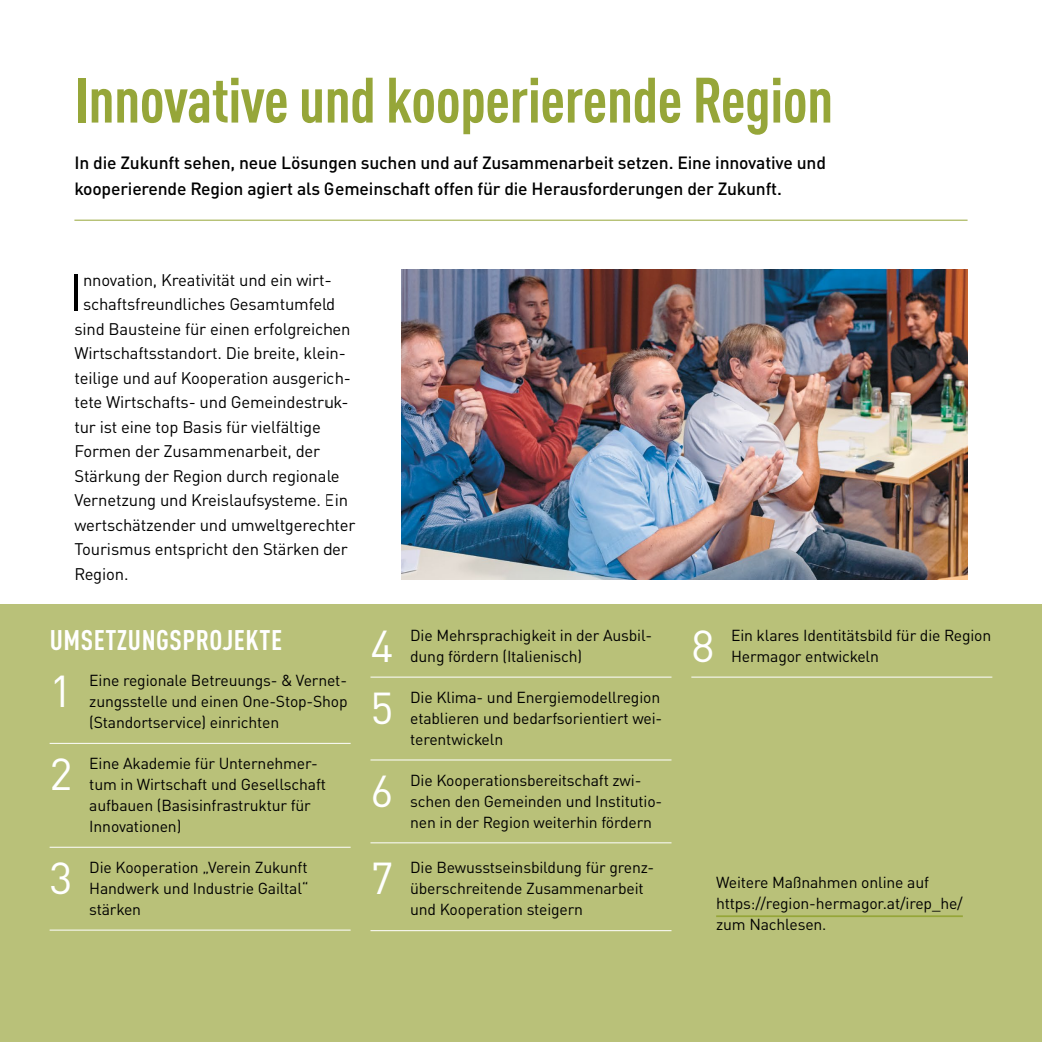
<style>
.page{position:relative;width:1042px;height:1042px;background:#fff}
.page>*{position:absolute;margin:0;border:0;box-sizing:border-box;transform-origin:0 0}
.ÜS-1{font:700 condensed 63px "DINOT";letter-spacing:-.01em;color:#96a639}
.P-init{font:51.1px "DINOT";color:#000}
.t1{font:44.1px "DINOT";color:#fff}
.ÜS-3{font:700 condensed 28px "DINOT";letter-spacing:.02em;color:#fff}
.VSP{font:500 17.5px/26.2px "DINOT";letter-spacing:-.01em;color:#000}
.P-init-2{font:16.62px "DINOT";letter-spacing:-.01em;color:#000}
.P-Box{font:15.75px/21px "DINOT";letter-spacing:-.01em;color:#000}
</style>
<div class="page">
<div style="left:0;top:604px;width:1042px;height:438px;background:#b9c179"></div>
<hr style="left:74px;top:220px;width:893px;height:1px;background:#96a639">
<hr style="left:50px;top:743px;width:301px;height:1px;background:#fff">
<hr style="left:50px;top:847px;width:301px;height:1px;background:#fff">
<hr style="left:50px;top:929px;width:301px;height:1px;background:#fff">
<hr style="left:370px;top:677px;width:301px;height:1px;background:#fff">
<hr style="left:370px;top:759px;width:301px;height:1px;background:#fff">
<hr style="left:370px;top:842px;width:301px;height:1px;background:#fff">
<hr style="left:370px;top:930px;width:301px;height:1px;background:#fff">
<hr style="left:691px;top:677px;width:301px;height:1px;background:#fff">
<hr style="left:716px;top:915px;width:247px;height:2px;background:#96a639">
<img style="left:402px;top:270px;width:565px;height:310px">
<p class="ÜS-1" style="left:74px;top:54px;width:760px">Innovative und kooperierende Region</p>
<p class="VSP" style="left:74px;top:148px;width:753px">In die Zukunft sehen, neue Lösungen suchen und auf Zusammenarbeit setzen. Eine innovative und kooperierende Region agiert als Gemeinschaft offen für die Herausforderungen der Zukunft.</p>
<p class="P-init" style="left:69px;top:253px;width:16px">I</p>
<p class="P-init-2" style="left:83px;top:267px;width:250px">nnovation, Kreativität und ein wirt-</p>
<p class="P-init-2" style="left:83px;top:291px;width:254px">schaftsfreundliches Gesamtumfeld</p>
<p class="P-init-2" style="left:74px;top:316px;width:277px">sind Bausteine für einen erfolgreichen</p>
<p class="P-init-2" style="left:74px;top:340px;width:273px">Wirtschaftsstandort. Die breite, klein-</p>
<p class="P-init-2" style="left:74px;top:365px;width:278px">teilige und auf Kooperation ausgerich-</p>
<p class="P-init-2" style="left:74px;top:389px;width:276px">tete Wirtschafts- und Gemeindestruk-</p>
<p class="P-init-2" style="left:74px;top:414px;width:248px">tur ist eine top Basis für vielfältige</p>
<p class="P-init-2" style="left:74px;top:438px;width:247px">Formen der Zusammenarbeit, der</p>
<p class="P-init-2" style="left:74px;top:463px;width:267px">Stärkung der Region durch regionale</p>
<p class="P-init-2" style="left:74px;top:487px;width:275px">Vernetzung und Kreislaufsysteme. Ein</p>
<p class="P-init-2" style="left:74px;top:512px;width:283px">wertschätzender und umweltgerechter</p>
<p class="P-init-2" style="left:74px;top:536px;width:275px">Tourismus entspricht den Stärken der</p>
<p class="P-init-2" style="left:74px;top:561px;width:56px">Region.</p>
<p class="ÜS-3" style="left:50px;top:619px;width:234px">UMSETZUNGSPROJEKTE</p>
<p class="t1" style="left:50px;top:657px;width:25px">1</p>
<p class="P-Box" style="left:89px;top:669px;width:260px;text-align:justify">Eine regionale Betreuungs- &amp; Vernet&shy;zungsstelle und einen One-Stop-Shop (Standortservice) einrichten</p>
<p class="t1" style="left:50px;top:740px;width:25px">2</p>
<p class="P-Box" style="left:89px;top:752px;width:238px">Eine Akademie für Unternehmer&shy;tum in Wirtschaft und Gesellschaft aufbauen (Basisinfrastruktur für<br>Innovationen)</p>
<p class="t1" style="left:50px;top:844px;width:25px">3</p>
<p class="P-Box" style="left:89px;top:855px;width:221px;text-align:justify">Die Kooperation „Verein Zukunft Handwerk und Industrie Gailtal“ stärken</p>
<p class="t1" style="left:370px;top:612px;width:25px">4</p>
<p class="P-Box" style="left:410px;top:623px;width:244px">Die Mehrsprachigkeit in der Ausbil&shy;dung fördern (Italienisch)</p>
<p class="t1" style="left:370px;top:674px;width:25px">5</p>
<p class="P-Box" style="left:410px;top:685px;width:254px">Die Klima- und Energiemodellregion etablieren und bedarfsorientiert wei&shy;terentwickeln</p>
<p class="t1" style="left:370px;top:757px;width:25px">6</p>
<p class="P-Box" style="left:410px;top:768px;width:254px">Die Kooperationsbereitschaft zwi&shy;schen den Gemeinden und Institutio&shy;nen in der Region weiterhin fördern</p>
<p class="t1" style="left:370px;top:845px;width:25px">7</p>
<p class="P-Box" style="left:410px;top:856px;width:246px">Die Bewusstseinsbildung für grenz&shy;überschreitende Zusammenarbeit und Kooperation steigern</p>
<p class="t1" style="left:691px;top:612px;width:25px">8</p>
<p class="P-Box" style="left:731px;top:623px;width:262px">Ein klares Identitätsbild für die Region<br>Hermagor entwickeln</p>
<p class="P-Box" style="left:716px;top:871px;width:248px">Weitere Maßnahmen online auf https://region-hermagor.at/irep_he/ zum Nachlesen.</p>
</div>
